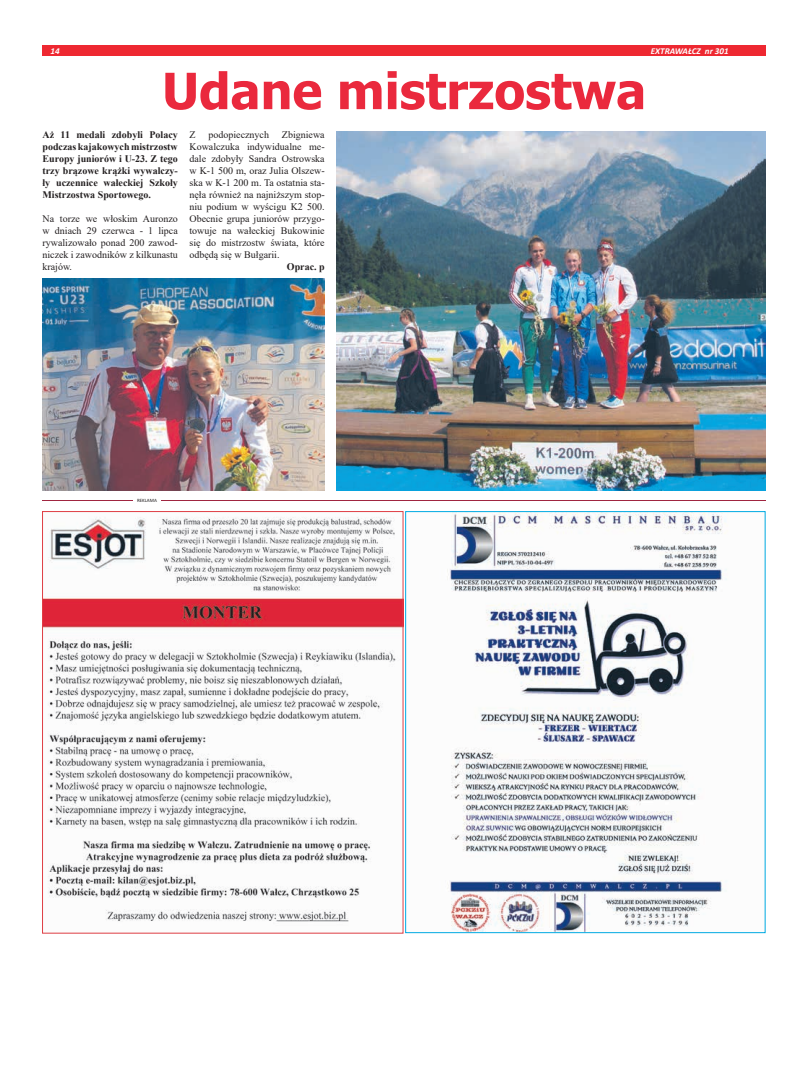
<style>
.page{position:relative;width:794px;height:1092px;background:#fff}
.page>*{position:absolute;margin:0;border:0;box-sizing:border-box;transform-origin:0 0}
.t1{font:700 50px "Tahoma";color:#ea293d}
.t2{font:10px/12px "Times New Roman";color:#231f20;text-align:justify}
.t3{font:700 10px/12px "Times New Roman";color:#231f20;text-align:justify}
.t4{font:italic 700 9px "Calibri";color:#fff}
.t5{font:5px "Calibri";color:#231f20}
</style>
<div class="page">
<div style="left:43px;top:45px;width:722px;height:11px;background:#ee2831"></div>
<hr style="left:43px;top:500px;width:722px;height:1px;background:#a02540">
<div style="left:134px;top:498px;width:27px;height:5px;background:#fff"></div>
<img style="left:44px;top:517px;width:357px;height:405px">
<div style="left:42px;top:511px;width:361px;height:422px;border:1px solid #df3e44"></div>
<img style="left:447px;top:513px;width:280px;height:418px">
<div style="left:405px;top:511px;width:360px;height:422px;border:1px solid #00aae3"></div>
<img style="left:336px;top:131px;width:429px;height:359px">
<img style="left:43px;top:279px;width:282px;height:211px">
<p class="t4" style="left:50px;top:44px;width:11px">14</p>
<p class="t4" style="left:651px;top:44px;width:79px">EXTRAWAŁCZ nr 301</p>
<h1 class="t1" style="left:162px;top:56px;width:485px">Udane mistrzostwa</h1>
<p class="t3" style="left:43px;top:128px;width:137px">Aż 11 medali zdobyli Polacy podczas kajakowych mistrzostw Europy juniorów i U-23. Z tego trzy brązowe krążki wywalczy&shy;ły uczennice wałeckiej Szkoły Mistrzostwa Sportowego.</p>
<p class="t2" style="left:43px;top:212px;width:137px">Na torze we włoskim Auronzo w dniach 29 czerwca - 1 lipca rywalizowało ponad 200 zawod&shy;niczek i zawodników z kilkunastu krajów.</p>
<p class="t2" style="left:189px;top:129px;width:137px;text-indent:92px">Zbigniewa Kowalczuka indywidualne me&shy;dale zdobyły Sandra Ostrowska w K-1 500 m, oraz Julia Olszew&shy;ska w K-1 200 m. Ta ostatnia sta&shy;nęła również na najniższym stop&shy;niu podium w wyścigu K2 500.<br>Obecnie grupa juniorów przygo&shy;towuje na wałeckiej Bukowinie się do mistrzostw świata, które odbędą się w Bułgarii.</p>
<p class="t3" style="left:287px;top:261px;width:39px">Oprac. p</p>
<p class="t2" style="left:189px;top:129px;width:8px">Z</p>
<p class="t2" style="left:208px;top:129px;width:62px">podopiecznych</p>
<p class="t5" style="left:137px;top:497px;width:21px">REKLAMA</p>
</div>
